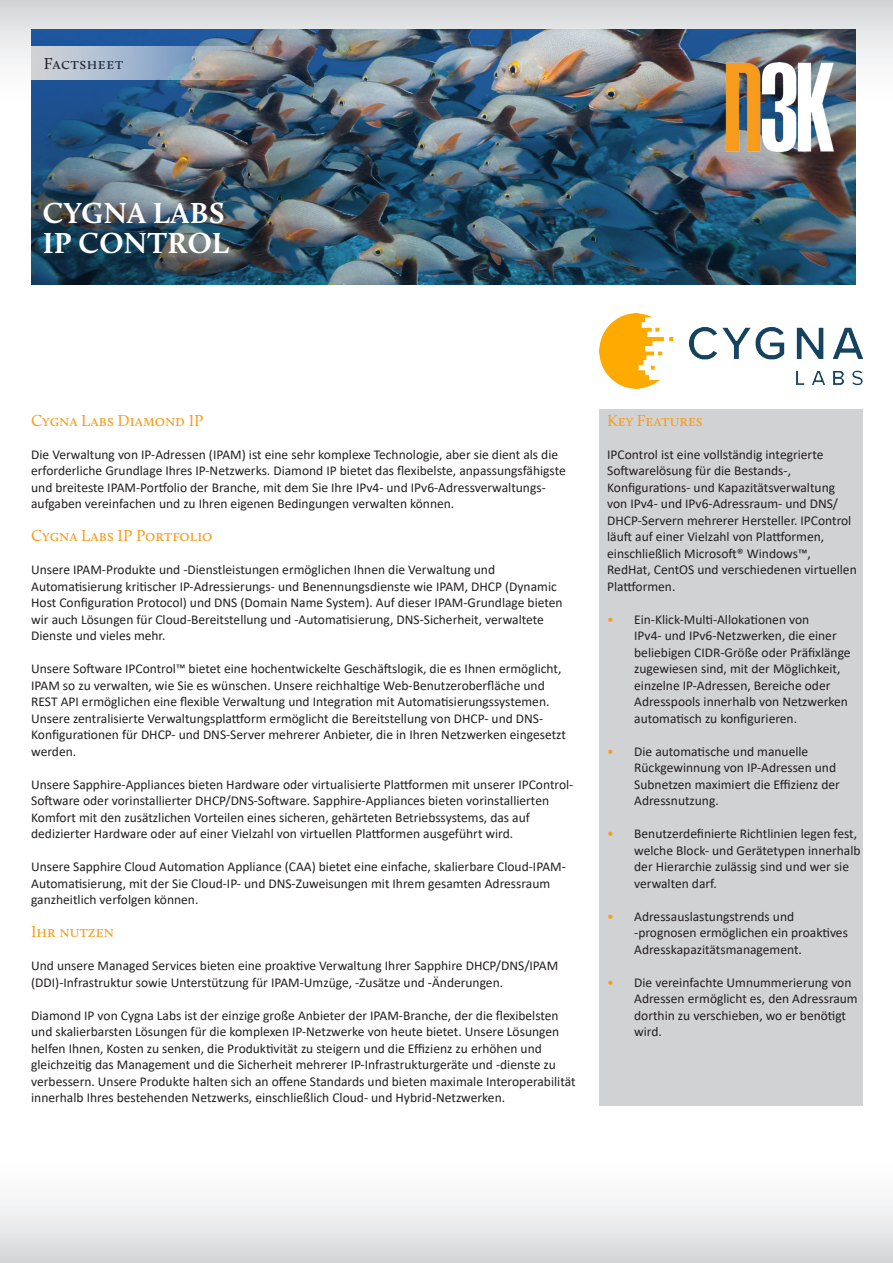
<style>
.page{position:relative;width:893px;height:1263px;background:#fff}
.page>*{position:absolute;margin:0;border:0;box-sizing:border-box;transform-origin:0 0}
.BeyondTrust_Titel{font:700 30px "Calluna";letter-spacing:.015em;color:#fff}
.Überschrift_1{font:16.5px "Calluna";color:#f89c1c}
.t1{font:16.5px "Calluna";letter-spacing:.03em;color:#231f20}
.t2{font:13.5px/16.5px "Calibri";color:#231f20}
.s1{color:#f89c1c}
</style>
<div class="page">
<div style="left:0;top:0;width:893px;height:127px;background:linear-gradient(to bottom,#dadbde,#fff)"></div>
<img style="left:32px;top:30px;width:824px;height:255px">
<img style="left:725px;top:62px;width:108px;height:89px">
<div style="left:0;top:1136px;width:893px;height:127px;background:linear-gradient(to bottom,#fff,#dbdcde)"></div>
<img style="left:600px;top:314px;width:263px;height:74px">
<svg style="left:31px;top:46px;width:262px;height:33px"></svg>
<div style="left:600px;top:409px;width:263px;height:697px;background:#d1d2d4"></div>
<p class="t1" style="left:44px;top:53px;width:81px">Factsheet</p>
<p class="BeyondTrust_Titel" style="left:43px;top:194px;width:183px">CYGNA LABS</p>
<p class="BeyondTrust_Titel" style="left:43px;top:224px;width:188px">IP CONTROL</p>
<p class="Überschrift_1" style="left:31px;top:410px;width:174px">Cygna Labs Diamond IP</p>
<p class="t2" style="left:31px;top:446px;width:536px">Die Verwaltung von IP-Adressen (IPAM) ist eine sehr komplexe Technologie, aber sie dient als die erforderliche Grundlage Ihres IP-Netzwerks. Diamond IP bietet das flexibelste, anpassungsfähigste und breiteste IPAM-Portfolio der Branche, mit dem Sie Ihre IPv4- und IPv6-Adressverwaltungs&shy;aufgaben vereinfachen und zu Ihren eigenen Bedingungen verwalten können.</p>
<p class="Überschrift_1" style="left:31px;top:526px;width:183px">Cygna Labs IP Portfolio</p>
<p class="t2" style="left:31px;top:561px;width:533px">Unsere IPAM-Produkte und -Dienstleistungen ermöglichen Ihnen die Verwaltung und Automatisierung kritischer IP-Adressierungs- und Benennungsdienste wie IPAM, DHCP (Dynamic Host Configuration Protocol) und DNS (Domain Name System). Auf dieser IPAM-Grundlage bieten wir auch Lösungen für Cloud-Bereitstellung und -Automatisierung, DNS-Sicherheit, verwaltete Dienste und vieles mehr.</p>
<p class="t2" style="left:31px;top:660px;width:536px">Unsere Software IPControl™ bietet eine hochentwickelte Geschäftslogik, die es Ihnen ermöglicht, IPAM so zu verwalten, wie Sie es wünschen. Unsere reichhaltige Web-Benutzeroberfläche und REST API ermöglichen eine flexible Verwaltung und Integration mit Automatisierungssystemen.<br>Unsere zentralisierte Verwaltungsplattform ermöglicht die Bereitstellung von DHCP- und DNS-Konfigurationen für DHCP- und DNS-Server mehrerer Anbieter, die in Ihren Netzwerken eingesetzt werden.</p>
<p class="t2" style="left:31px;top:776px;width:544px">Unsere Sapphire-Appliances bieten Hardware oder virtualisierte Plattformen mit unserer IPControl-Software oder vorinstallierter DHCP/DNS-Software. Sapphire-Appliances bieten vorinstallierten Komfort mit den zusätzlichen Vorteilen eines sicheren, gehärteten Betriebssystems, das auf dedizierter Hardware oder auf einer Vielzahl von virtuellen Plattformen ausgeführt wird.</p>
<p class="t2" style="left:31px;top:858px;width:536px">Unsere Sapphire Cloud Automation Appliance (CAA) bietet eine einfache, skalierbare Cloud-IPAM-<br>Automatisierung, mit der Sie Cloud-IP- und DNS-Zuweisungen mit Ihrem gesamten Adressraum ganzheitlich verfolgen können.</p>
<p class="Überschrift_1" style="left:31px;top:922px;width:84px">Ihr nutzen</p>
<p class="t2" style="left:31px;top:957px;width:529px">Und unsere Managed Services bieten eine proaktive Verwaltung Ihrer Sapphire DHCP/DNS/IPAM (DDI)-Infrastruktur sowie Unterstützung für IPAM-Umzüge, -Zusätze und -Änderungen.</p>
<p class="t2" style="left:31px;top:1007px;width:546px">Diamond IP von Cygna Labs ist der einzige große Anbieter der IPAM-Branche, der die flexibelsten und skalierbarsten Lösungen für die komplexen IP-Netzwerke von heute bietet. Unsere Lösungen helfen Ihnen, Kosten zu senken, die Produktivität zu steigern und die Effizienz zu erhöhen und gleichzeitig das Management und die Sicherheit mehrerer IP-Infrastrukturgeräte und -dienste zu verbessern. Unsere Produkte halten sich an offene Standards und bieten maximale Interoperabilität innerhalb Ihres bestehenden Netzwerks, einschließlich Cloud- und Hybrid-Netzwerken.</p>
<p class="Überschrift_1" style="left:607px;top:410px;width:97px">Key Features</p>
<p class="t2" style="left:607px;top:446px;width:251px">IPControl ist eine vollständig integrierte Softwarelösung für die Bestands-, Konfigurations- und Kapazitätsverwaltung von IPv4- und IPv6-Adressraum- und DNS/ DHCP-Servern mehrerer Hersteller. IPControl läuft auf einer Vielzahl von Plattformen, einschließlich Microsoft® Windows™, RedHat, CentOS und verschiedenen virtuellen Plattformen.</p>
<p class="t2" style="left:634px;top:611px;width:218px;text-indent:-27px"><span class="s1">•</span> Ein-Klick-Multi-Allokationen von<br>IPv4- und IPv6-Netzwerken, die einer beliebigen CIDR-Größe oder Präfixlänge zugewiesen sind, mit der Möglichkeit, einzelne IP-Adressen, Bereiche oder Adresspools innerhalb von Netzwerken automatisch zu konfigurieren.</p>
<p class="t2" style="left:634px;top:743px;width:207px;text-indent:-27px"><span class="s1">•</span> Die automatische und manuelle<br>Rückgewinnung von IP-Adressen und<br>Subnetzen maximiert die Effizienz der<br>Adressnutzung.</p>
<p class="t2" style="left:634px;top:825px;width:228px;text-indent:-27px"><span class="s1">•</span> Benutzerdefinierte Richtlinien legen fest, welche Block- und Gerätetypen innerhalb der Hierarchie zulässig sind und wer sie verwalten darf.</p>
<p class="t2" style="left:634px;top:908px;width:215px;text-indent:-27px"><span class="s1">•</span> Adressauslastungstrends und -prognosen ermöglichen ein proaktives<br>Adresskapazitätsmanagement.</p>
<p class="t2" style="left:634px;top:974px;width:225px;text-indent:-27px"><span class="s1">•</span> Die vereinfachte Umnummerierung von<br>Adressen ermöglicht es, den Adressraum dorthin zu verschieben, wo er benötigt wird.</p>
</div>
